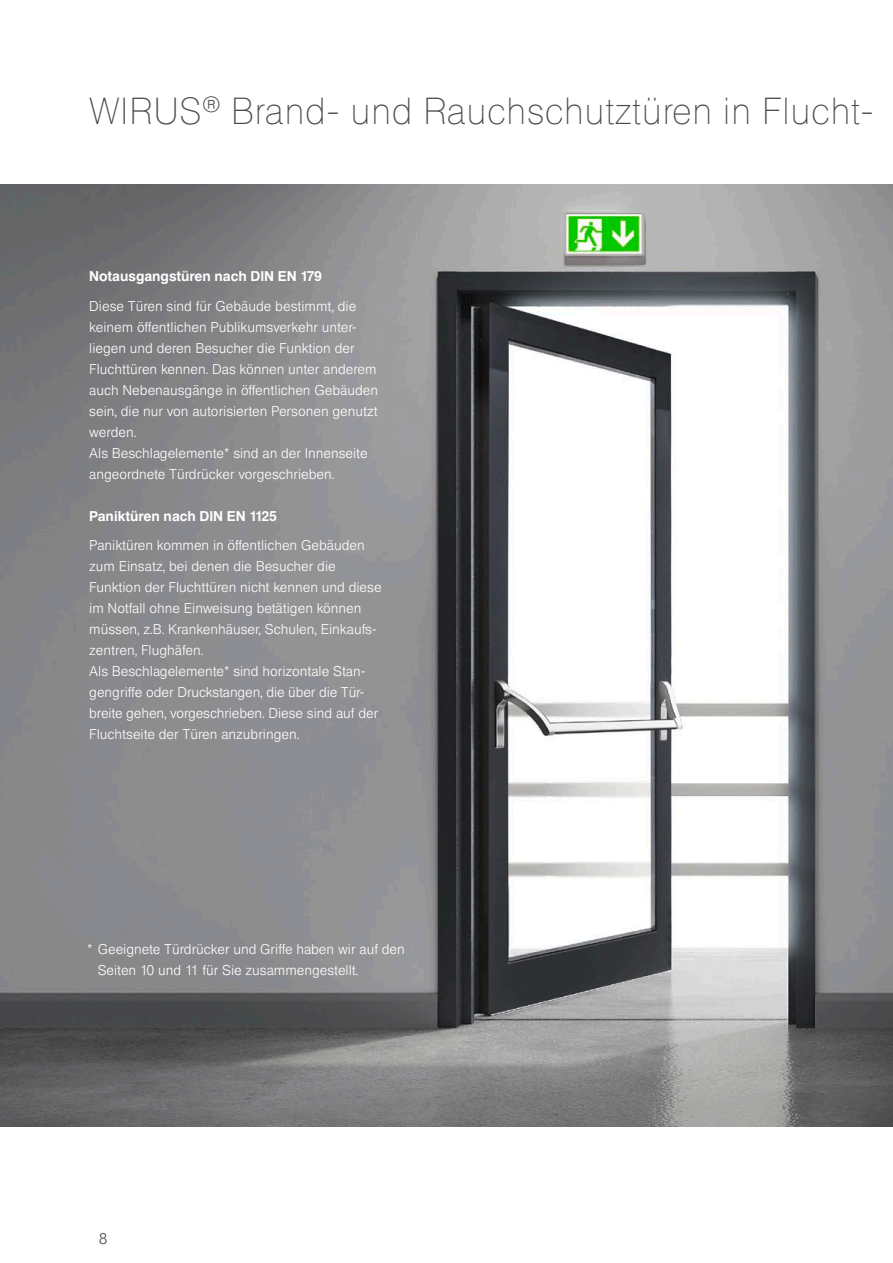
<style>
.page{position:relative;width:893px;height:1263px;background:#fff}
.page>*{position:absolute;margin:0;border:0;box-sizing:border-box;transform-origin:0 0}
.t1{font:36px "Europa Gro SBOP X Lig";letter-spacing:-.005em;color:#4d4b49}
.t2{font:300 15px "Europa Gro SBOP";color:#4d4b49}
.t3{font:300 13.5px/21px "Europa Gro SBOP";color:#fff}
.t4{font:500 13.5px "Europa Gro SBOP";color:#fff}
</style>
<div class="page">
<img style="left:0;top:185px;width:893px;height:942px">
<h1 class="t1" style="left:89px;top:91px;width:786px">WIRUS<sup>®</sup> Brand- und Rauchschutztüren in Flucht-</h1>
<p class="t4" style="left:89px;top:268px;width:234px">Notausgangstüren nach DIN EN 179</p>
<p class="t3" style="left:89px;top:295px;width:290px">Diese Türen sind für Gebäude bestimmt, die keinem öffentlichen Publikumsverkehr unter&shy;liegen und deren Besucher die Funktion der Fluchttüren kennen. Das können unter anderem auch Nebenausgänge in öffentlichen Gebäuden sein, die nur von autorisierten Personen genutzt werden.<br>Als Beschlagelemente* sind an der Innenseite angeordnete Türdrücker vorgeschrieben.</p>
<p class="t4" style="left:89px;top:508px;width:189px">Paniktüren nach DIN EN 1125</p>
<p class="t3" style="left:89px;top:535px;width:294px">Paniktüren kommen in öffentlichen Gebäuden zum Einsatz, bei denen die Besucher die Funktion der Fluchttüren nicht kennen und diese im Notfall ohne Einweisung betätigen können müssen, z.B. Krankenhäuser, Schulen, Einkaufs&shy;zentren, Flughäfen.<br>Als Beschlagelemente* sind horizontale Stan&shy;gengriffe oder Druckstangen, die über die Tür&shy;breite gehen, vorgeschrieben. Diese sind auf der Fluchtseite der Türen anzubringen.</p>
<p class="t3" style="left:98px;top:938px;width:309px;text-indent:-11px">* Geeignete Türdrücker und Griffe haben wir auf den<br>Seiten 10 und 11 für Sie zusammengestellt.</p>
<p class="t2" style="left:99px;top:1230px;width:10px">8</p>
</div>
